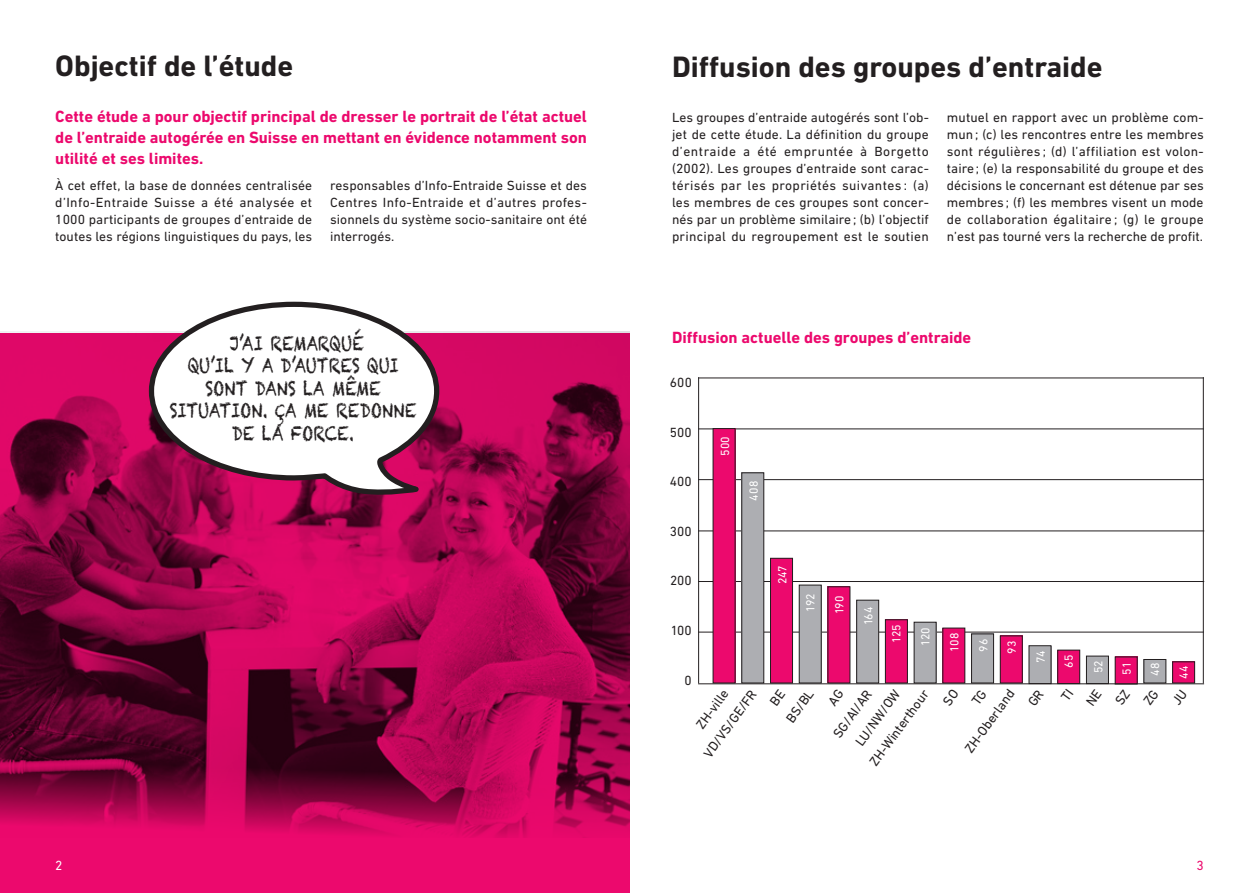
<style>
.page{position:relative;width:1259px;height:893px;background:#fff}
.page>*{position:absolute;margin:0;border:0;box-sizing:border-box;transform-origin:0 0}
.t1{font:700 30px "DIN Next LT Pro";color:#231f20}
.t2{font:19.5px/22.5px "Chalkduster";letter-spacing:.005em;color:#231f20;text-align:center;scale:.79 1}
.t3{font:700 16.5px/21px "DIN Next LT Pro";color:#ec096d;text-align:justify}
.t4{font:13.5px/17px "DIN Next LT Pro";letter-spacing:.005em;color:#231f20;text-align:justify}
.t5{font:13.5px "DIN Next LT Pro";color:#ec096d}
.t6{font:13.5px "DIN Next LT Pro";color:#fff}
.t7{font:12px "DIN Next LT Pro";color:#fff}
</style>
<div class="page">
<div style="left:0;top:333px;width:629px;height:560px;background:#ec096d"></div>
<img style="left:0;top:332px;width:629px;height:506px">
<hr style="left:698px;top:428px;width:505px;height:1px;background:#231f20">
<hr style="left:698px;top:378px;width:505px;height:1px;background:#231f20">
<hr style="left:698px;top:479px;width:505px;height:1px;background:#231f20">
<hr style="left:698px;top:531px;width:506px;height:1px;background:#231f20">
<hr style="left:698px;top:581px;width:506px;height:1px;background:#231f20">
<hr style="left:698px;top:632px;width:505px;height:1px;background:#231f20">
<div style="left:1172px;top:662px;width:22px;height:21px;background:#ec096d"></div>
<div style="left:1172px;top:661px;width:23px;height:22px;border:1px solid #231f20"></div>
<div style="left:1144px;top:659px;width:22px;height:24px;background:#adaeb2"></div>
<div style="left:1143px;top:659px;width:23px;height:24px;border:1px solid #231f20"></div>
<div style="left:1115px;top:657px;width:22px;height:27px;background:#ec096d"></div>
<div style="left:1086px;top:656px;width:22px;height:28px;background:#adaeb2"></div>
<div style="left:1086px;top:656px;width:22px;height:28px;border:1px solid #231f20"></div>
<div style="left:1057px;top:650px;width:22px;height:34px;background:#ec096d"></div>
<div style="left:1057px;top:650px;width:23px;height:34px;border:1px solid #231f20"></div>
<div style="left:1029px;top:646px;width:22px;height:38px;background:#adaeb2"></div>
<div style="left:1000px;top:636px;width:22px;height:47px;background:#ec096d"></div>
<div style="left:1000px;top:635px;width:22px;height:48px;border:1px solid #231f20"></div>
<div style="left:971px;top:634px;width:22px;height:49px;background:#adaeb2"></div>
<div style="left:971px;top:633px;width:23px;height:50px;border:1px solid #231f20"></div>
<div style="left:943px;top:628px;width:22px;height:55px;background:#ec096d"></div>
<div style="left:914px;top:622px;width:22px;height:61px;background:#adaeb2"></div>
<div style="left:913px;top:622px;width:23px;height:61px;border:1px solid #231f20"></div>
<div style="left:885px;top:620px;width:22px;height:63px;background:#ec096d"></div>
<div style="left:885px;top:619px;width:22px;height:64px;border:1px solid #231f20"></div>
<div style="left:856px;top:600px;width:22px;height:83px;background:#adaeb2"></div>
<div style="left:856px;top:600px;width:23px;height:83px;border:1px solid #231f20"></div>
<div style="left:828px;top:587px;width:22px;height:96px;background:#ec096d"></div>
<div style="left:799px;top:585px;width:22px;height:98px;background:#adaeb2"></div>
<div style="left:799px;top:585px;width:22px;height:98px;border:1px solid #231f20"></div>
<div style="left:770px;top:558px;width:22px;height:125px;background:#ec096d"></div>
<div style="left:770px;top:558px;width:23px;height:125px;border:1px solid #231f20"></div>
<div style="left:742px;top:473px;width:22px;height:210px;background:#adaeb2"></div>
<div style="left:741px;top:472px;width:23px;height:211px;border:1px solid #231f20"></div>
<div style="left:713px;top:429px;width:22px;height:254px;background:#ec096d"></div>
<hr style="left:698px;top:377px;width:1px;height:306px;background:#231f20">
<hr style="left:1203px;top:377px;width:1px;height:306px;background:#231f20">
<hr style="left:698px;top:683px;width:506px;height:1px;background:#231f20">
<svg style="left:146px;top:301px;width:296px;height:193px"></svg>
<h1 class="t1" style="left:55px;top:48px;width:239px">Objectif de l’étude</h1>
<h1 class="t1" style="left:672px;top:49px;width:432px">Diffusion des groupes d’entraide</h1>
<p class="t3" style="left:55px;top:105px;width:533px">Cette étude a pour objectif principal de dresser le portrait de l’état actuel de l’entraide autogérée en Suisse en mettant en évidence notamment son utilité et ses limites.</p>
<p class="t4" style="left:55px;top:177px;width:258px">À cet effet, la base de données centralisée d’Info-Entraide Suisse a été analysée et 1000 participants de groupes d’entraide de toutes les régions linguistiques du pays, les</p>
<p class="t4" style="left:330px;top:177px;width:258px">responsables d’Info-Entraide Suisse et des Centres Info-Entraide et d’autres profes&shy;sionnels du système socio-sanitaire ont été interrogés.</p>
<h2 class="t2" style="left:170px;top:332px;width:314px">J’AI REMARQUÉ<br>QU’IL Y A D’AUTRES QUI<br>SONT DANS LA MÊME<br>SITUATION. ÇA ME REDONNE<br>DE LA FORCE.</h2>
<p class="t6" style="left:55px;top:858px;width:9px">2</p>
<p class="t4" style="left:672px;top:109px;width:258px">Les groupes d’entraide autogérés sont l’ob&shy;jet de cette étude. La définition du groupe d’entraide a été empruntée à Borgetto (2002). Les groupes d’entraide sont carac&shy;térisés par les propriétés suivantes : (a) les membres de ces groupes sont concer&shy;nés par un problème similaire; (b) l’objectif principal du regroupement est le soutien</p>
<p class="t4" style="left:947px;top:109px;width:258px">mutuel en rapport avec un problème com&shy;mun ; (c) les rencontres entre les membres sont régulières ; (d) l’affiliation est volon&shy;taire ; (e) la responsabilité du groupe et des décisions le concernant est détenue par ses membres ; (f) les membres visent un mode de collaboration égalitaire ; (g) le groupe n’est pas tourné vers la recherche de profit.</p>
<p class="t3" style="left:672px;top:327px;width:301px">Diffusion actuelle des groupes d’entraide</p>
<p class="t4" style="left:670px;top:374px;width:23px">600</p>
<p class="t4" style="left:670px;top:424px;width:23px">500</p>
<p class="t4" style="left:670px;top:473px;width:24px">400</p>
<p class="t4" style="left:670px;top:523px;width:23px">300</p>
<p class="t4" style="left:670px;top:572px;width:23px">200</p>
<p class="t4" style="left:671px;top:622px;width:23px">100</p>
<p class="t4" style="left:684px;top:671px;width:9px">0</p>
<p class="t7" style="left:718px;top:456px;width:21px;rotate:-90deg">500</p>
<p class="t7" style="left:746px;top:501px;width:21px;rotate:-90deg">408</p>
<p class="t7" style="left:775px;top:584px;width:20px;rotate:-90deg">247</p>
<p class="t7" style="left:803px;top:612px;width:20px;rotate:-90deg">192</p>
<p class="t7" style="left:832px;top:614px;width:20px;rotate:-90deg">190</p>
<p class="t7" style="left:861px;top:625px;width:20px;rotate:-90deg">164</p>
<p class="t7" style="left:889px;top:643px;width:20px;rotate:-90deg">125</p>
<p class="t7" style="left:918px;top:646px;width:20px;rotate:-90deg">120</p>
<p class="t7" style="left:947px;top:652px;width:20px;rotate:-90deg">108</p>
<p class="t7" style="left:976px;top:652px;width:14px;rotate:-90deg">96</p>
<p class="t7" style="left:1004px;top:654px;width:14px;rotate:-90deg">93</p>
<p class="t4" style="left:851px;top:739px;width:68px;rotate:-54deg">LU/NW/OW</p>
<p class="t4" style="left:960px;top:746px;width:76px;rotate:-54deg">ZH-Oberland</p>
<p class="t4" style="left:782px;top:716px;width:39px;rotate:-54deg">BS/BL</p>
<p class="t4" style="left:865px;top:759px;width:92px;rotate:-54deg">ZH-Winterthour</p>
<p class="t4" style="left:700px;top:751px;width:82px;rotate:-54deg">VD/VS/GE/FR</p>
<p class="t4" style="left:829px;top:731px;width:57px;rotate:-54deg">SG/AI/AR</p>
<p class="t4" style="left:692px;top:722px;width:47px;rotate:-54deg">ZH-ville</p>
<p class="t7" style="left:1034px;top:663px;width:14px;rotate:-90deg">74</p>
<p class="t7" style="left:1062px;top:668px;width:14px;rotate:-90deg">65</p>
<p class="t7" style="left:1091px;top:673px;width:14px;rotate:-90deg">52</p>
<p class="t7" style="left:1119px;top:675px;width:14px;rotate:-90deg">51</p>
<p class="t7" style="left:1148px;top:676px;width:15px;rotate:-90deg">48</p>
<p class="t7" style="left:1176px;top:679px;width:15px;rotate:-90deg">44</p>
<p class="t5" style="left:1196px;top:858px;width:9px">3</p>
</div>
